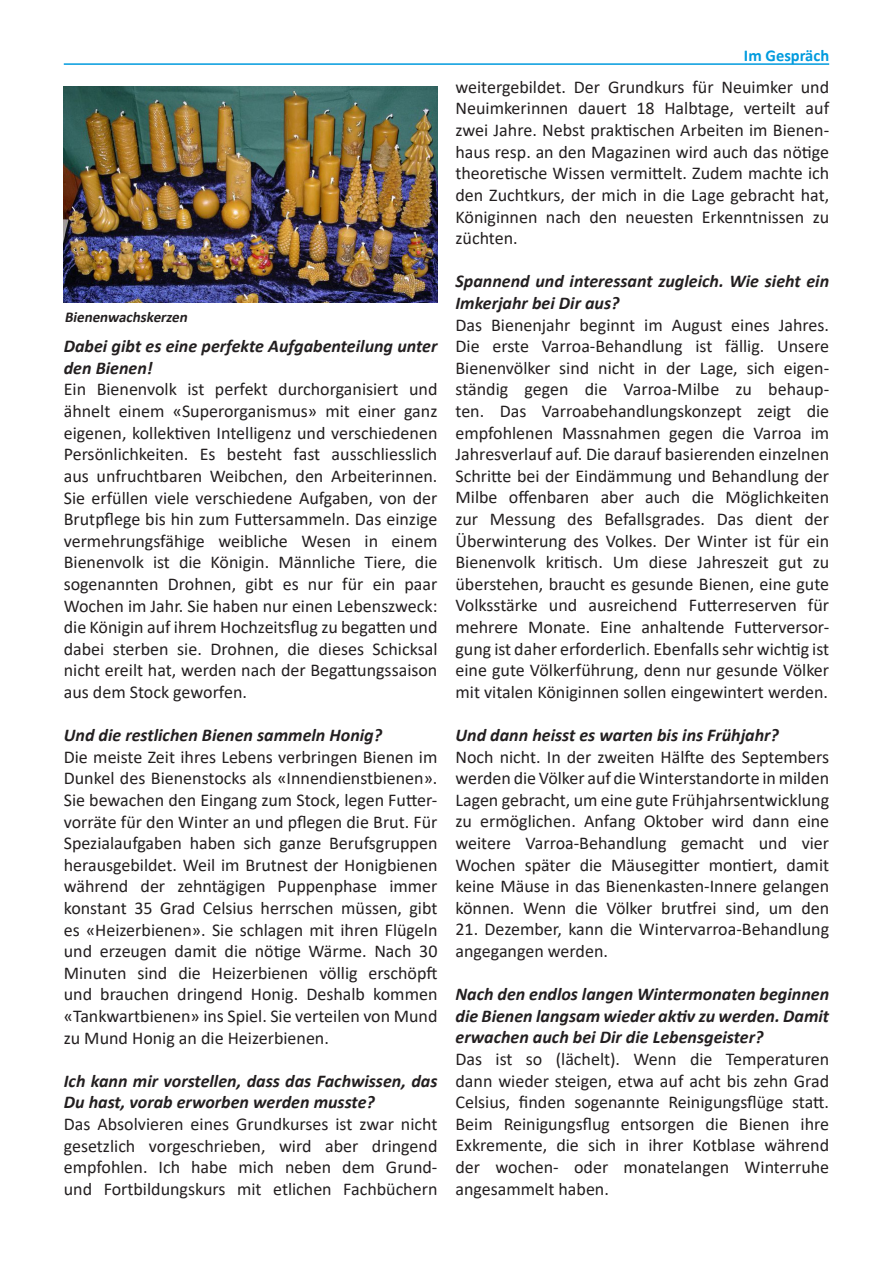
<style>
.page{position:relative;width:893px;height:1263px;background:#fff}
.page>*{position:absolute;margin:0;border:0;box-sizing:border-box;transform-origin:0 0}
.t1{font:18px/21.6px "Calibri";color:#231f20;text-align:justify}
.t2{font:italic 700 18px/21.6px "Calibri";color:#231f20}
.t3{font:700 16.5px "Calibri";color:#009bde}
.t4{font:italic 700 15px "Calibri";color:#231f20}
</style>
<div class="page">
<hr style="left:64px;top:63px;width:765px;height:2px;background:#009bde">
<img style="left:64px;top:87px;width:373px;height:216px">
<p class="t4" style="left:64px;top:306px;width:128px">Bienenwachskerzen</p>
<p class="t2" style="left:64px;top:335px;width:375px">Dabei gibt es eine perfekte Aufgabenteilung unter den Bienen!</p>
<p class="t1" style="left:64px;top:378px;width:375px">Ein Bienenvolk ist perfekt durchorganisiert und ähnelt einem «Superorganismus» mit einer ganz eigenen, kollektiven Intelligenz und verschiedenen Persönlichkeiten. Es besteht fast ausschliesslich aus unfruchtbaren Weibchen, den Arbeiterinnen.<br>Sie erfüllen viele verschiedene Aufgaben, von der Brutpflege bis hin zum Futtersammeln. Das einzige vermehrungsfähige weibliche Wesen in einem Bienenvolk ist die Königin. Männliche Tiere, die sogenannten Drohnen, gibt es nur für ein paar Wochen im Jahr. Sie haben nur einen Lebenszweck: die Königin auf ihrem Hochzeitsflug zu begatten und dabei sterben sie. Drohnen, die dieses Schicksal nicht ereilt hat, werden nach der Begattungssaison aus dem Stock geworfen.</p>
<p class="t2" style="left:64px;top:724px;width:320px">Und die restlichen Bienen sammeln Honig?</p>
<p class="t1" style="left:64px;top:745px;width:375px">Die meiste Zeit ihres Lebens verbringen Bienen im Dunkel des Bienenstocks als «Innendienstbienen».<br>Sie bewachen den Eingang zum Stock, legen Futter&shy;vorräte für den Winter an und pflegen die Brut. Für Spezialaufgaben haben sich ganze Berufsgruppen herausgebildet. Weil im Brutnest der Honigbienen während der zehntägigen Puppenphase immer konstant 35 Grad Celsius herrschen müssen, gibt es «Heizerbienen». Sie schlagen mit ihren Flügeln und erzeugen damit die nötige Wärme. Nach 30<br>Minuten sind die Heizerbienen völlig erschöpft und brauchen dringend Honig. Deshalb kommen «Tankwartbienen» ins Spiel. Sie verteilen von Mund zu Mund Honig an die Heizerbienen.</p>
<p class="t2" style="left:64px;top:1069px;width:375px">Ich kann mir vorstellen, dass das Fachwissen, das<br>Du hast, vorab erworben werden musste?</p>
<p class="t1" style="left:64px;top:1113px;width:375px">Das Absolvieren eines Grundkurses ist zwar nicht gesetzlich vorgeschrieben, wird aber dringend empfohlen. Ich habe mich neben dem Grund&shy;und Fortbildungskurs mit etlichen Fachbüchern</p>
<p class="t3" style="left:744px;top:44px;width:87px">Im Gespräch</p>
<p class="t1" style="left:455px;top:76px;width:375px">weitergebildet. Der Grundkurs für Neuimker und Neuimkerinnen dauert 18 Halbtage, verteilt auf zwei Jahre. Nebst praktischen Arbeiten im Bienen&shy;haus resp. an den Magazinen wird auch das nötige theoretische Wissen vermittelt. Zudem machte ich den Zuchtkurs, der mich in die Lage gebracht hat, Königinnen nach den neuesten Erkenntnissen zu züchten.</p>
<p class="t2" style="left:455px;top:270px;width:375px">Spannend und interessant zugleich. Wie sieht ein<br>Imkerjahr bei Dir aus?</p>
<p class="t1" style="left:455px;top:313px;width:375px">Das Bienenjahr beginnt im August eines Jahres.<br>Die erste Varroa-Behandlung ist fällig. Unsere Bienenvölker sind nicht in der Lage, sich eigen&shy;ständig gegen die Varroa-Milbe zu behaup&shy;ten. Das Varroabehandlungskonzept zeigt die empfohlenen Massnahmen gegen die Varroa im Jahresverlauf auf. Die darauf basierenden einzelnen Schritte bei der Eindämmung und Behandlung der Milbe offenbaren aber auch die Möglichkeiten zur Messung des Befallsgrades. Das dient der Überwinterung des Volkes. Der Winter ist für ein Bienenvolk kritisch. Um diese Jahreszeit gut zu überstehen, braucht es gesunde Bienen, eine gute Volksstärke und ausreichend Futterreserven für mehrere Monate. Eine anhaltende Futterversor&shy;gung ist daher erforderlich. Ebenfalls sehr wichtig ist eine gute Völkerführung, denn nur gesunde Völker mit vitalen Königinnen sollen eingewintert werden.</p>
<p class="t2" style="left:455px;top:723px;width:325px">Und dann heisst es warten bis ins Frühjahr?</p>
<p class="t1" style="left:455px;top:745px;width:375px">Noch nicht. In der zweiten Hälfte des Septembers werden die Völker auf die Winterstandorte in milden Lagen gebracht, um eine gute Frühjahrsentwicklung zu ermöglichen. Anfang Oktober wird dann eine weitere Varroa-Behandlung gemacht und vier Wochen später die Mäusegitter montiert, damit keine Mäuse in das Bienenkasten-Innere gelangen können. Wenn die Völker brutfrei sind, um den</p>
<p class="t1" style="left:455px;top:918px;width:375px">21. Dezember, kann die Wintervarroa-Behandlung angegangen werden.</p>
<p class="t2" style="left:455px;top:983px;width:375px;text-align:justify">Nach den endlos langen Wintermonaten beginnen die Bienen langsam wieder aktiv zu werden. Damit erwachen auch bei Dir die Lebensgeister?</p>
<p class="t1" style="left:455px;top:1048px;width:375px">Das ist so (lächelt). Wenn die Temperaturen dann wieder steigen, etwa auf acht bis zehn Grad Celsius, finden sogenannte Reinigungsflüge statt.<br>Beim Reinigungsflug entsorgen die Bienen ihre Exkremente, die sich in ihrer Kotblase während der wochen- oder monatelangen Winterruhe angesammelt haben.</p>
</div>
